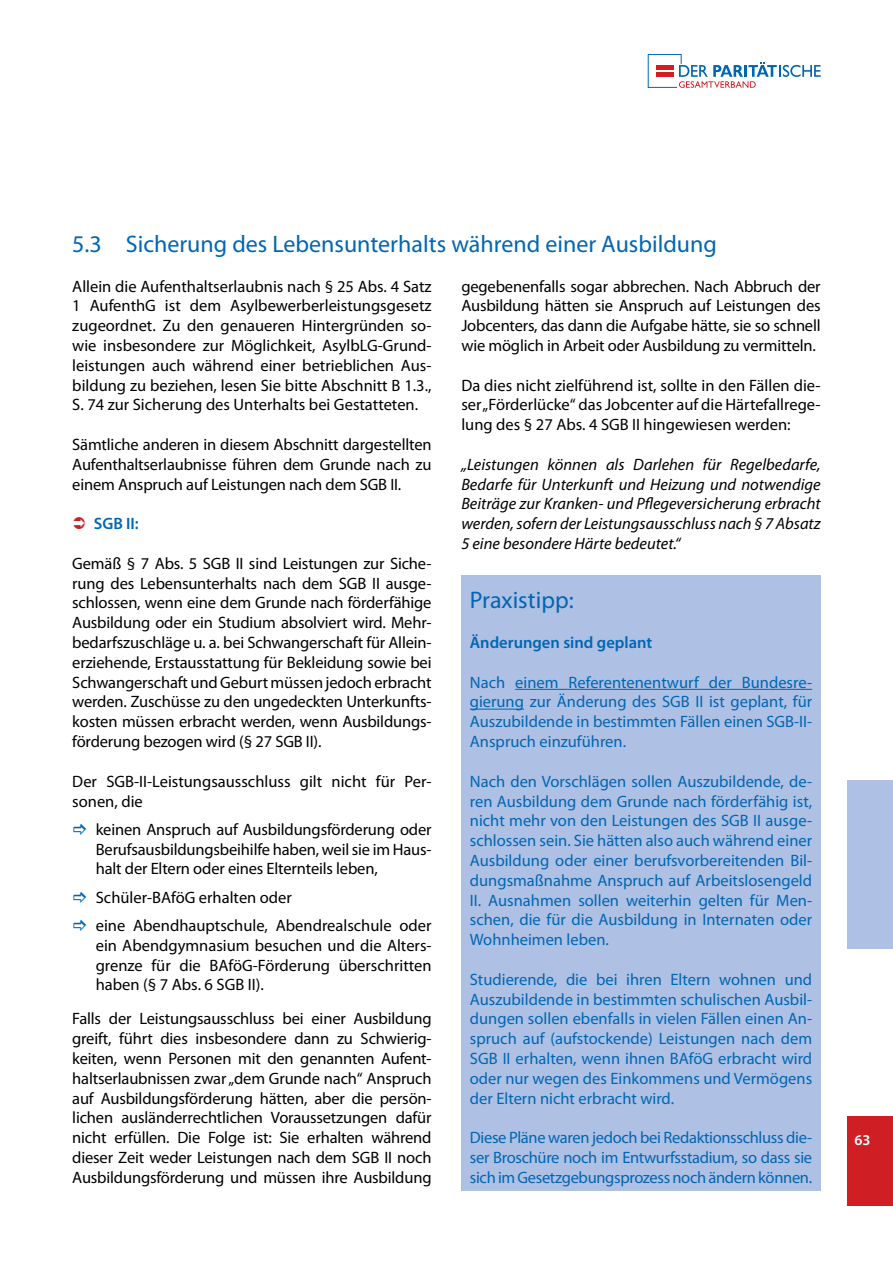
<style>
.page{position:relative;width:893px;height:1263px;background:#fff}
.page>*{position:absolute;margin:0;border:0;box-sizing:border-box;transform-origin:0 0}
.t1{font:24px "Myriad Pro";color:#0066b3}
.t2{font:16.5px/19.8px "Myriad Pro";letter-spacing:-.005em;color:#000;text-align:justify}
.t3{font:16.5px/19.8px "Myriad Pro";color:#0066b3;text-align:justify}
.t4{font:italic 16.5px/19.8px "Myriad Pro";color:#000;text-align:justify}
.t5{font:600 16.5px "Myriad Pro";color:#0066b3}
.t6{font:600 15px "Myriad Pro";color:#fff}
</style>
<div class="page">
<svg style="left:648px;top:54px;width:173px;height:34px"></svg>
<div style="left:848px;top:1116px;width:45px;height:89px;background:#cf1f25"></div>
<div style="left:848px;top:780px;width:45px;height:168px;background:#aec0e3"></div>
<div style="left:461px;top:575px;width:360px;height:616px;background:#aec0e3"></div>
<hr style="left:515px;top:689px;width:297px;height:1px;background:#0066b3">
<hr style="left:470px;top:709px;width:54px;height:1px;background:#0066b3">
<h1 class="t1" style="left:72px;top:229px;width:646px">5.3 Sicherung des Lebensunterhalts während einer Ausbildung</h1>
<p class="t2" style="left:461px;top:276px;width:361px">gegebenenfalls sogar abbrechen. Nach Abbruch der Ausbildung hätten sie Anspruch auf Leistungen des Jobcenters, das dann die Aufgabe hätte, sie so schnell wie möglich in Arbeit oder Ausbildung zu vermitteln.</p>
<p class="t2" style="left:461px;top:375px;width:361px">Da dies nicht zielführend ist, sollte in den Fällen die&shy;ser „Förderlücke“ das Jobcenter auf die Härtefallrege&shy;lung des § 27 Abs. 4 SGB II hingewiesen werden:</p>
<p class="t4" style="left:461px;top:454px;width:361px">„Leistungen können als Darlehen für Regelbedarfe, Bedarfe für Unterkunft und Heizung und notwendige Beiträge zur Kranken- und Pflegeversicherung erbracht werden, sofern der Leistungsausschluss nach § 7 Absatz 5 eine besondere Härte bedeutet.“</p>
<p class="t2" style="left:72px;top:276px;width:361px">Allein die Aufenthaltserlaubnis nach § 25 Abs. 4 Satz 1 AufenthG ist dem Asylbewerberleistungsgesetz zugeordnet. Zu den genaueren Hintergründen so&shy;wie insbesondere zur Möglichkeit, AsylbLG-Grund&shy;leistungen auch während einer betrieblichen Aus&shy;bildung zu beziehen, lesen Sie bitte Abschnitt B 1.3., S. 74 zur Sicherung des Unterhalts bei Gestatteten.</p>
<p class="t2" style="left:72px;top:434px;width:361px">Sämtliche anderen in diesem Abschnitt dargestellten Aufenthaltserlaubnisse führen dem Grunde nach zu einem Anspruch auf Leistungen nach dem SGB II.</p>
<p class="t5" style="left:94px;top:513px;width:47px">SGB II:</p>
<p class="t2" style="left:72px;top:553px;width:361px">Gemäß § 7 Abs. 5 SGB II sind Leistungen zur Siche&shy;rung des Lebensunterhalts nach dem SGB II ausge&shy;schlossen, wenn eine dem Grunde nach förderfähige Ausbildung oder ein Studium absolviert wird. Mehr&shy;bedarfszuschläge u. a. bei Schwangerschaft für Allein&shy;erziehende, Erstausstattung für Bekleidung sowie bei Schwangerschaft und Geburt müssen jedoch erbracht werden. Zuschüsse zu den ungedeckten Unterkunfts&shy;kosten müssen erbracht werden, wenn Ausbildungs&shy;förderung bezogen wird (§ 27 SGB II).</p>
<p class="t2" style="left:72px;top:771px;width:361px">Der SGB-II-Leistungsausschluss gilt nicht für Per&shy;sonen, die</p>
<p class="t2" style="left:96px;top:819px;width:337px">keinen Anspruch auf Ausbildungsförderung oder Berufsausbildungsbeihilfe haben, weil sie im Haus&shy;halt der Eltern oder eines Elternteils leben,</p>
<p class="t2" style="left:96px;top:883px;width:337px;line-height:28.3px">Schüler-BAföG erhalten oder<br>eine Abendhauptschule, Abendrealschule oder</p>
<p class="t2" style="left:96px;top:935px;width:337px">ein Abendgymnasium besuchen und die Alters&shy;grenze für die BAföG-Förderung überschritten haben (§ 7 Abs. 6 SGB II).</p>
<p class="t2" style="left:72px;top:1008px;width:361px">Falls der Leistungsausschluss bei einer Ausbildung greift, führt dies insbesondere dann zu Schwierig&shy;keiten, wenn Personen mit den genannten Aufent&shy;haltserlaubnissen zwar „dem Grunde nach“ Anspruch auf Ausbildungsförderung hätten, aber die persön&shy;lichen ausländerrechtlichen Voraussetzungen dafür nicht erfüllen. Die Folge ist: Sie erhalten während dieser Zeit weder Leistungen nach dem SGB II noch Ausbildungsförderung und müssen ihre Ausbildung</p>
<h1 class="t1" style="left:470px;top:586px;width:105px">Praxistipp:</h1>
<p class="t5" style="left:470px;top:632px;width:184px">Änderungen sind geplant</p>
<p class="t3" style="left:470px;top:672px;width:344px">Nach einem Referentenentwurf der Bundesre&shy;gierung zur Änderung des SGB II ist geplant, für Auszubildende in bestimmten Fällen einen SGB-II-Anspruch einzuführen.</p>
<p class="t3" style="left:470px;top:771px;width:344px">Nach den Vorschlägen sollen Auszubildende, de&shy;ren Ausbildung dem Grunde nach förderfähig ist, nicht mehr von den Leistungen des SGB II ausge&shy;schlossen sein. Sie hätten also auch während einer Ausbildung oder einer berufsvorbereitenden Bil&shy;dungsmaßnahme Anspruch auf Arbeitslosengeld II. Ausnahmen sollen weiterhin gelten für Men&shy;schen, die für die Ausbildung in Internaten oder Wohnheimen leben.</p>
<p class="t3" style="left:470px;top:969px;width:344px">Studierende, die bei ihren Eltern wohnen und Auszubildende in bestimmten schulischen Ausbil&shy;dungen sollen ebenfalls in vielen Fällen einen An&shy;spruch auf (aufstockende) Leistungen nach dem SGB II erhalten, wenn ihnen BAföG erbracht wird oder nur wegen des Einkommens und Vermögens der Eltern nicht erbracht wird.</p>
<p class="t3" style="left:470px;top:1127px;width:344px">Diese Pläne waren jedoch bei Redaktionsschluss die&shy;ser Broschüre noch im Entwurfsstadium, so dass sie sich im Gesetzgebungsprozess noch ändern können.</p>
<p class="t6" style="left:854px;top:1131px;width:18px">63</p>
</div>
